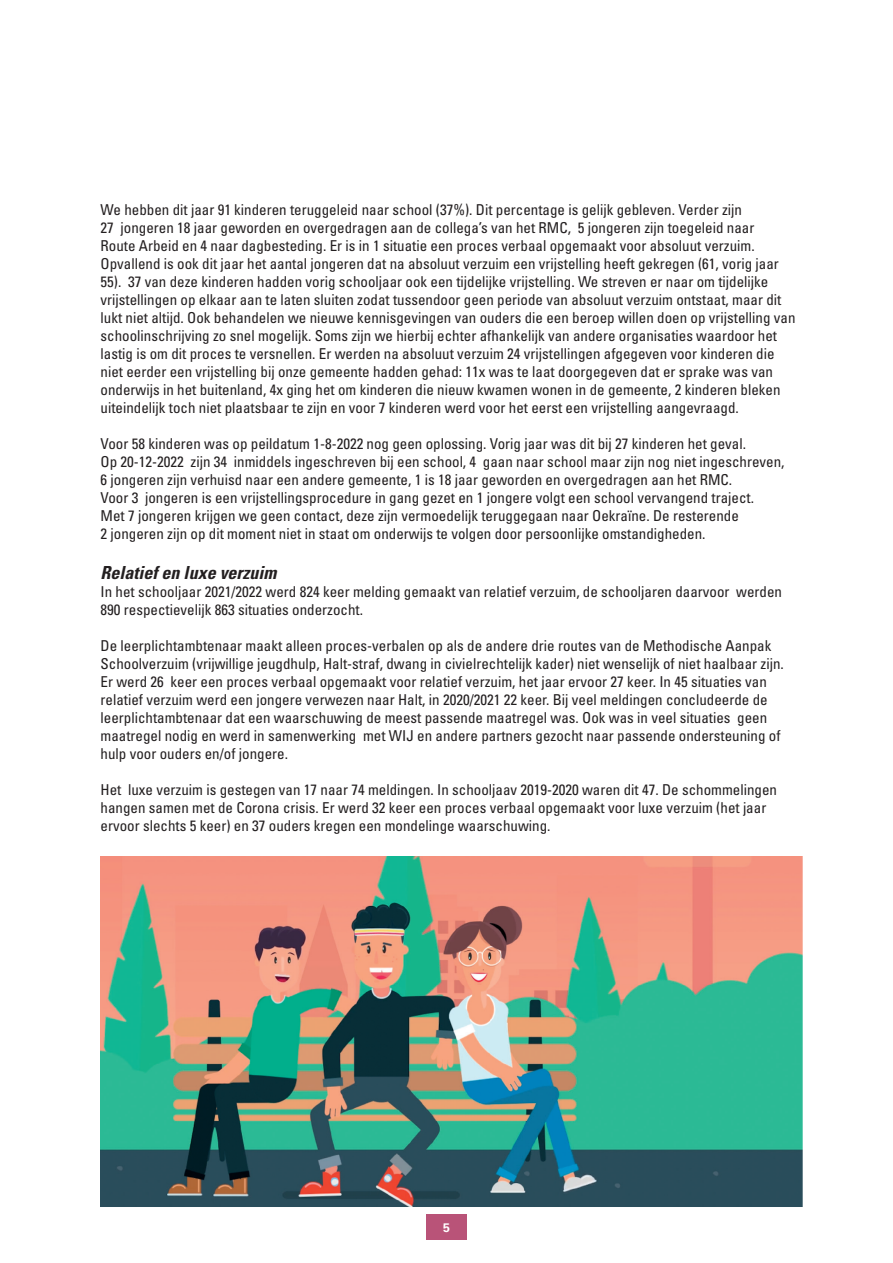
<style>
.page{position:relative;width:893px;height:1263px;background:#fff}
.page>*{position:absolute;margin:0;border:0;box-sizing:border-box;transform-origin:0 0}
.t1{font:italic 700 condensed 18px "Univers";color:#231f20}
.t2{font:condensed 15px/18px "Univers";color:#231f20}
.t3{font:700 12.3px "Univers";color:#fff}
</style>
<div class="page">
<img style="left:101px;top:856px;width:702px;height:351px">
<div style="left:426px;top:1214px;width:41px;height:26px;background:#b95378"></div>
<p class="t2" style="left:101px;top:200px;width:696px">We hebben dit jaar 91 kinderen teruggeleid naar school (37%). Dit percentage is gelijk gebleven. Verder zijn<br>27 jongeren 18 jaar geworden en overgedragen aan de collega’s van het RMC, 5 jongeren zijn toegeleid naar<br>Route Arbeid en 4 naar dagbesteding. Er is in 1 situatie een proces verbaal opgemaakt voor absoluut verzuim.<br>Opvallend is ook dit jaar het aantal jongeren dat na absoluut verzuim een vrijstelling heeft gekregen (61, vorig jaar 55). 37 van deze kinderen hadden vorig schooljaar ook een tijdelijke vrijstelling. We streven er naar om tijdelijke vrijstellingen op elkaar aan te laten sluiten zodat tussendoor geen periode van absoluut verzuim ontstaat, maar dit lukt niet altijd. Ook behandelen we nieuwe kennisgevingen van ouders die een beroep willen doen op vrijstelling van schoolinschrijving zo snel mogelijk. Soms zijn we hierbij echter afhankelijk van andere organisaties waardoor het lastig is om dit proces te versnellen. Er werden na absoluut verzuim 24 vrijstellingen afgegeven voor kinderen die niet eerder een vrijstelling bij onze gemeente hadden gehad: 11x was te laat doorgegeven dat er sprake was van onderwijs in het buitenland, 4x ging het om kinderen die nieuw kwamen wonen in de gemeente, 2 kinderen bleken uiteindelijk toch niet plaatsbaar te zijn en voor 7 kinderen werd voor het eerst een vrijstelling aangevraagd.</p>
<p class="t2" style="left:101px;top:434px;width:685px">Voor 58 kinderen was op peildatum 1-8-2022 nog geen oplossing. Vorig jaar was dit bij 27 kinderen het geval.<br>Op 20-12-2022 zijn 34 inmiddels ingeschreven bij een school, 4 gaan naar school maar zijn nog niet ingeschreven, 6 jongeren zijn verhuisd naar een andere gemeente, 1 is 18 jaar geworden en overgedragen aan het RMC.<br>Voor 3 jongeren is een vrijstellingsprocedure in gang gezet en 1 jongere volgt een school vervangend traject.<br>Met 7 jongeren krijgen we geen contact, deze zijn vermoedelijk teruggegaan naar Oekraïne. De resterende<br>2 jongeren zijn op dit moment niet in staat om onderwijs te volgen door persoonlijke omstandigheden.</p>
<p class="t1" style="left:101px;top:561px;width:178px">Relatief en luxe verzuim</p>
<p class="t2" style="left:101px;top:582px;width:683px">In het schooljaar 2021/2022 werd 824 keer melding gemaakt van relatief verzuim, de schooljaren daarvoor werden<br>890 respectievelijk 863 situaties onderzocht.</p>
<p class="t2" style="left:101px;top:636px;width:685px">De leerplichtambtenaar maakt alleen proces-verbalen op als de andere drie routes van de Methodische Aanpak Schoolverzuim (vrijwillige jeugdhulp, Halt-straf, dwang in civielrechtelijk kader) niet wenselijk of niet haalbaar zijn.<br>Er werd 26 keer een proces verbaal opgemaakt voor relatief verzuim, het jaar ervoor 27 keer. In 45 situaties van relatief verzuim werd een jongere verwezen naar Halt, in 2020/2021 22 keer. Bij veel meldingen concludeerde de leerplichtambtenaar dat een waarschuwing de meest passende maatregel was. Ook was in veel situaties geen maatregel nodig en werd in samenwerking met WIJ en andere partners gezocht naar passende ondersteuning of hulp voor ouders en/of jongere.</p>
<p class="t2" style="left:101px;top:780px;width:678px">Het luxe verzuim is gestegen van 17 naar 74 meldingen. In schooljaav 2019-2020 waren dit 47. De schommelingen hangen samen met de Corona crisis. Er werd 32 keer een proces verbaal opgemaakt voor luxe verzuim (het jaar ervoor slechts 5 keer) en 37 ouders kregen een mondelinge waarschuwing.</p>
<p class="t3" style="left:443px;top:1220px;width:8px">5</p>
</div>
